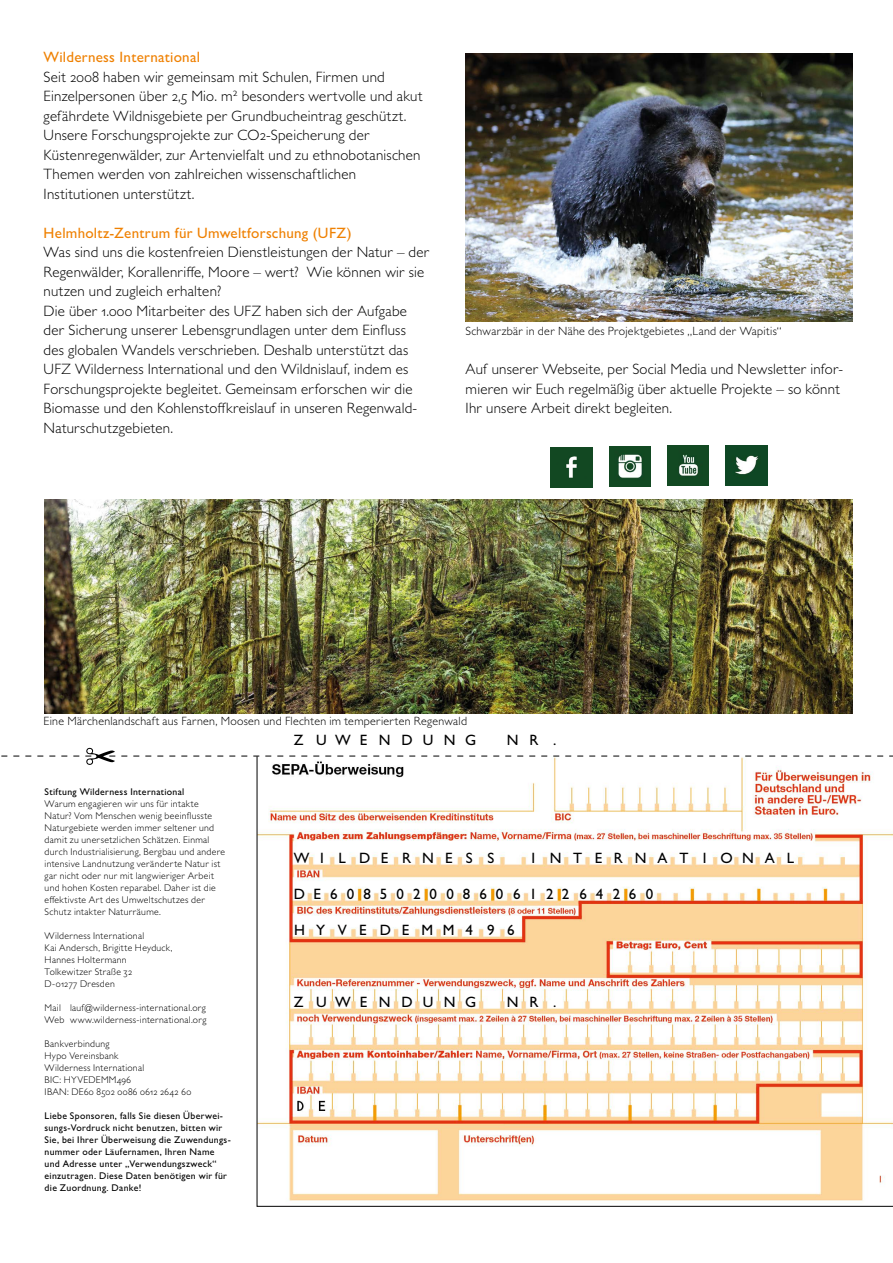
<style>
.page{position:relative;width:893px;height:1263px;background:#fff}
.page>*{position:absolute;margin:0;border:0;box-sizing:border-box;transform-origin:0 0}
.t1{font:300 15px/19.5px "Gill Sans MT Std";letter-spacing:.015em;color:#000}
.t2{font:500 15px "Gill Sans MT Std";color:#000}
.t3{font:500 15px "Gill Sans MT Std";letter-spacing:.02em;color:#ef8103}
.t4{font:300 12px "Gill Sans MT Std";letter-spacing:.025em;color:#000}
.t5{font:300 9.75px/12px "Gill Sans MT Std";letter-spacing:.03em;color:#000}
.t6{font:500 9.75px/12px "Gill Sans MT Std";letter-spacing:.03em;color:#000}
</style>
<div class="page">
<img style="left:551px;top:448px;width:41px;height:40px">
<img style="left:609px;top:447px;width:42px;height:40px">
<img style="left:668px;top:446px;width:41px;height:40px">
<img style="left:726px;top:446px;width:41px;height:40px">
<img style="left:466px;top:54px;width:387px;height:268px">
<svg style="left:257px;top:765px;width:636px;height:442px"></svg>
<img style="left:45px;top:499px;width:808px;height:215px">
<svg style="left:1px;top:748px;width:892px;height:17px"></svg>
<p class="t3" style="left:44px;top:48px;width:158px">Wilderness International</p>
<p class="t1" style="left:44px;top:66px;width:381px">Seit 2008 haben wir gemeinsam mit Schulen, Firmen und Einzelpersonen über 2,5 Mio. m2 besonders wertvolle und akut gefährdete Wildnisgebiete per Grundbucheintrag geschützt.<br>Unsere Forschungsprojekte zur CO2-Speicherung der Küstenregenwälder, zur Artenvielfalt und zu ethnobotanischen Themen werden von zahlreichen wissenschaftlichen Institutionen unterstützt.</p>
<p class="t3" style="left:44px;top:224px;width:310px">Helmholtz-Zentrum für Umweltforschung (UFZ)</p>
<p class="t1" style="left:44px;top:242px;width:387px">Was sind uns die kostenfreien Dienstleistungen der Natur – der Regenwälder, Korallenriffe, Moore – wert? Wie können wir sie nutzen und zugleich erhalten?<br>Die über 1.000 Mitarbeiter des UFZ haben sich der Aufgabe der Sicherung unserer Lebensgrundlagen unter dem Einfluss des globalen Wandels verschrieben. Deshalb unterstützt das UFZ Wilderness International und den Wildnislauf, indem es Forschungsprojekte begleitet. Gemeinsam erforschen wir die Biomasse und den Kohlenstoffkreislauf in unseren Regenwald-Naturschutzgebieten.</p>
<p class="t4" style="left:466px;top:324px;width:317px">Schwarzbär in der Nähe des Projektgebietes „Land der Wapitis“</p>
<p class="t1" style="left:466px;top:359px;width:379px">Auf unserer Webseite, per Social Media und Newsletter infor&shy;mieren wir Euch regelmäßig über aktuelle Projekte – so könnt<br>Ihr unsere Arbeit direkt begleiten.</p>
<p class="t4" style="left:44px;top:714px;width:425px">Eine Märchenlandschaft aus Farnen, Moosen und Flechten im temperierten Regenwald</p>
<p class="t6" style="left:45px;top:786px;width:141px">Stiftung Wilderness International</p>
<p class="t5" style="left:45px;top:798px;width:182px">Warum engagieren wir uns für intakte Natur? Vom Menschen wenig beeinflusste Naturgebiete werden immer seltener und damit zu unersetzlichen Schätzen. Einmal durch Industrialisierung, Bergbau und andere intensive Landnutzung veränderte Natur ist gar nicht oder nur mit langwieriger Arbeit und hohen Kosten reparabel. Daher ist die effektivste Art des Umweltschutzes der Schutz intakter Naturräume.</p>
<p class="t5" style="left:45px;top:930px;width:129px">Wilderness International<br>Kai Andersch, Brigitte Heyduck,<br>Hannes Holtermann<br>Tolkewitzer Straße 32<br>D-01277 Dresden</p>
<p class="t5" style="left:45px;top:1002px;width:163px">Mail lauf@wilderness-international.org<br>Web www.wilderness-international.org</p>
<p class="t5" style="left:45px;top:1038px;width:148px">Bankverbindung<br>Hypo Vereinsbank<br>Wilderness International<br>BIC: HYVEDEMM496<br>IBAN: DE60 8502 0086 0612 2642 60</p>
<p class="t6" style="left:45px;top:1110px;width:187px">Liebe Sponsoren, falls Sie diesen Überwei&shy;sungs-Vordruck nicht benutzen, bitten wir Sie, bei Ihrer Überweisung die Zuwendungs&shy;nummer oder Läufernamen, Ihren Name und Adresse unter „Verwendungszweck“ einzutragen. Diese Daten benötigen wir für die Zuordnung. Danke!</p>
<p class="t2" style="left:294px;top:731px;width:184px">Z U W E N D U N G</p>
<p class="t2" style="left:507px;top:731px;width:51px">N R .</p>
<p class="t2" style="left:294px;top:849px;width:202px">W I L D E R N E S S</p>
<p class="t2" style="left:532px;top:849px;width:264px">I N T E R N A T I O N A L</p>
<p class="t2" style="left:294px;top:885px;width:361px">D E 6 0 8 5 0 2 0 0 8 6 0 6 1 2 2 6 4 2 6 0</p>
<p class="t2" style="left:294px;top:921px;width:222px">H Y V E D E M M 4 9 6</p>
<p class="t2" style="left:294px;top:993px;width:184px">Z U W E N D U N G</p>
<p class="t2" style="left:507px;top:993px;width:51px">N R .</p>
</div>
